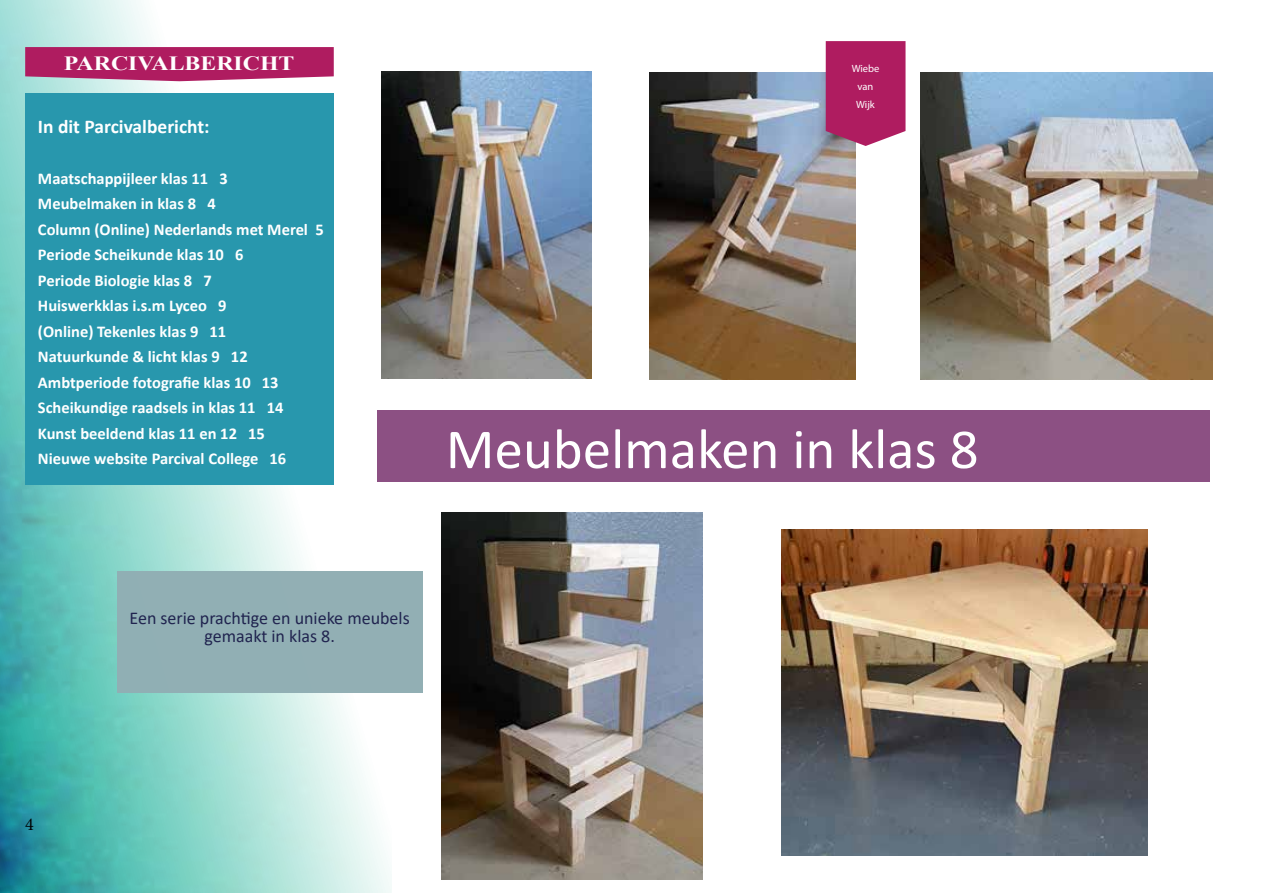
<style>
.page{position:relative;width:1263px;height:893px;background:#fff}
.page>*{position:absolute;margin:0;border:0;box-sizing:border-box;transform-origin:0 0}
.t1{font:57px "Calibri";color:#fff}
.t2{font:700 20.1px "Times New Roman";color:#fff;scale:1.18 1}
.t3{font:700 19.5px "Calibri";color:#fff}
.t4{font:18px/18px "Calibri";color:#1f224e;text-align:center}
.t5{font:18px "Minion Pro";color:#000}
.t6{font:700 16.5px/25.5px "Calibri";color:#fff}
.t7{font:10.5px/18px "Myriad Pro";color:#fff;text-align:center}
</style>
<div class="page">
<img style="left:0;top:0;width:391px;height:893px">
<svg style="left:25px;top:47px;width:309px;height:34px;background:#b22a69"></svg>
<div style="left:25px;top:94px;width:309px;height:391px;background:#2897ad"></div>
<div style="left:377px;top:411px;width:833px;height:71px;background:#8c5083"></div>
<img style="left:920px;top:72px;width:292px;height:307px">
<img style="left:649px;top:72px;width:206px;height:307px">
<img style="left:441px;top:512px;width:261px;height:367px">
<img style="left:381px;top:72px;width:210px;height:307px">
<img style="left:782px;top:529px;width:366px;height:326px">
<svg style="left:826px;top:41px;width:79px;height:105px;background:#b02867"></svg>
<div style="left:117px;top:571px;width:305px;height:121px;background:#91afb4"></div>
<p class="t2" style="left:64px;top:49px;width:197px">PARCIVALBERICHT</p>
<p class="t3" style="left:38px;top:112px;width:173px">In dit Parcivalbericht:</p>
<p class="t6" style="left:38px;top:165px;width:287px">Maatschappijleer klas 11 3<br>Meubelmaken in klas 8 4<br>Column (Online) Nederlands met Merel 5<br>Periode Scheikunde klas 10 6<br>Periode Biologie klas 8 7<br>Huiswerkklas i.s.m Lyceo 9<br>(Online) Tekenles klas 9 11<br>Natuurkunde &amp; licht klas 9 12<br>Ambtperiode fotografie klas 10 13<br>Scheikundige raadsels in klas 11 14<br>Kunst beeldend klas 11 en 12 15<br>Nieuwe website Parcival College 16</p>
<p class="t7" style="left:852px;top:59px;width:29px">Wiebe van<br>Wijk</p>
<h1 class="t1" style="left:446px;top:410px;width:534px">Meubelmaken in klas 8</h1>
<p class="t4" style="left:130px;top:609px;width:282px">Een serie prachtige en unieke meubels gemaakt in klas 8.</p>
<p class="t5" style="left:25px;top:812px;width:10px">4</p>
</div>
